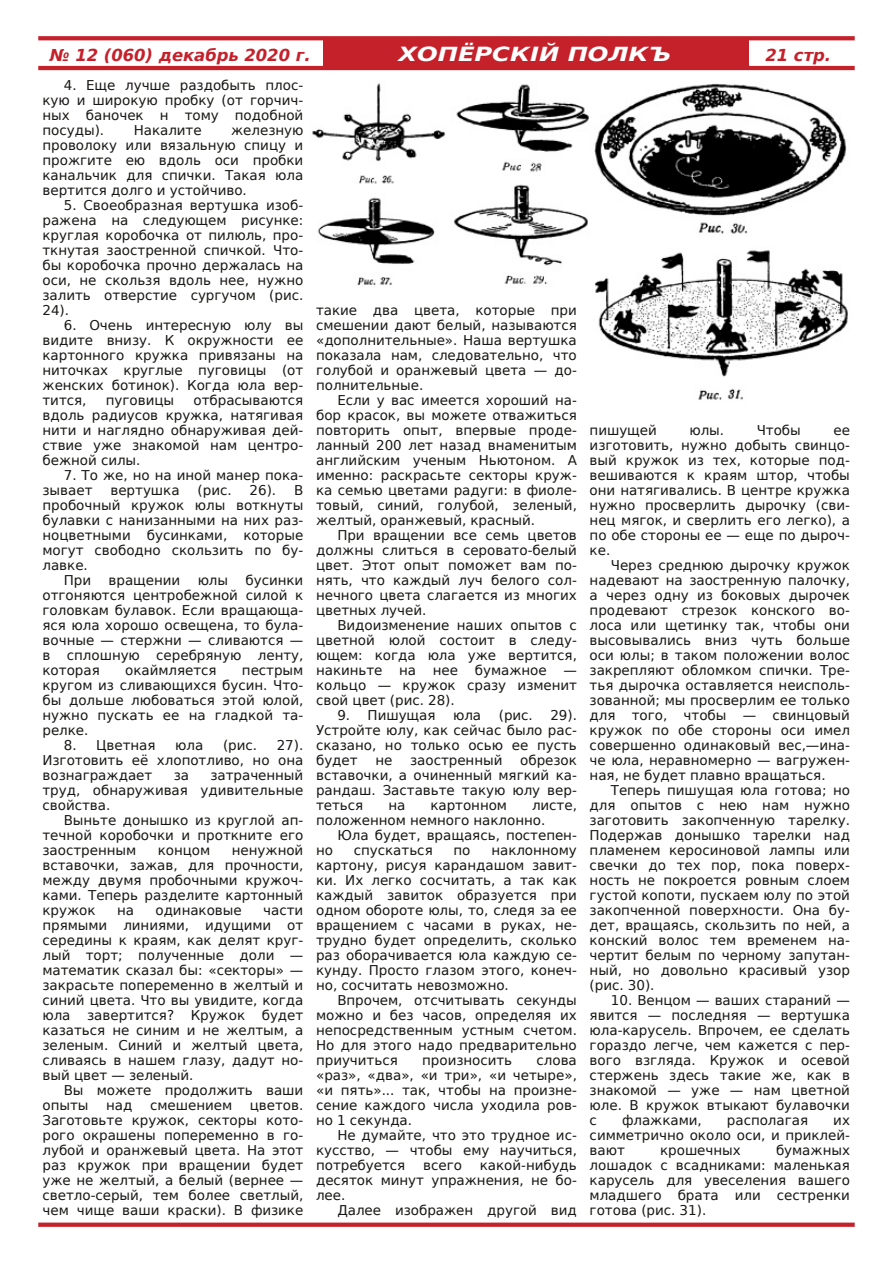
<style>
.page{position:relative;width:893px;height:1263px;background:#fff}
.page>*{position:absolute;margin:0;border:0;box-sizing:border-box;transform-origin:0 0}
.t1{font:italic 700 19.5px "DejaVu Sans";letter-spacing:-.005em;color:#fff;scale:1.25 1}
.t2{font:italic 700 16.5px "DejaVu Sans";letter-spacing:-.005em;color:#c5212b}
.t3{font:13.5px/15px "DejaVu Sans";letter-spacing:-.005em;color:#181715;text-align:justify}
</style>
<div class="page">
<div style="left:323px;top:38px;width:425px;height:30px;background:#c5212b"></div>
<hr style="left:38px;top:66px;width:817px;height:4px;background:#c5212b">
<div style="left:38px;top:1222px;width:817px;height:5px;background:#c5212b"></div>
<svg style="left:38px;top:36px;width:817px;height:4px;fill:#c5212b"></svg>
<img style="left:453px;top:84px;width:136px;height:200px">
<img style="left:312px;top:83px;width:133px;height:202px">
<img style="left:594px;top:83px;width:253px;height:151px">
<img style="left:595px;top:250px;width:253px;height:150px">
<p class="t2" style="left:50px;top:45px;width:262px">№ 12 (060) декабрь 2020 г.</p>
<h1 class="t1" style="left:398px;top:43px;width:220px">ХОПЁРСКIЙ ПОЛКЪ</h1>
<p class="t2" style="left:765px;top:45px;width:67px">21 стр.</p>
<p class="t3" style="left:43px;top:78px;width:262px;text-indent:21px">4. Еще лучше раздобыть плос‐ кую и широкую пробку (от горчич‐ ных баночек н тому подобной посуды).</p>
<p class="t3" style="left:134px;top:123px;width:70px">Накалите</p>
<p class="t3" style="left:43px;top:123px;width:262px;text-indent:189px">железную проволоку или вязальную спицу и прожгите ею вдоль оси пробки канальчик для спички. Такая юла вертится долго и устойчиво.</p>
<p class="t3" style="left:43px;top:198px;width:262px;text-indent:21px">5. Своеобразная вертушка изоб‐ ражена на следующем рисунке: круглая коробочка от пилюль, про‐ ткнутая заостренной спичкой. Что‐ бы коробочка прочно держалась на оси, не скользя вдоль нее, нужно залить отверстие сургучом (рис.<br>24).</p>
<p class="t3" style="left:43px;top:318px;width:262px;text-indent:21px">6. Очень интересную юлу вы видите внизу. К окружности ее картонного кружка привязаны на ниточках круглые пуговицы (от женских ботинок). Когда юла вер‐ тится,</p>
<p class="t3" style="left:316px;top:303px;width:262px">такие два цвета, которые при смешении дают белый, называются «дополнительные». Наша вертушка показала нам, следовательно, что голубой и оранжевый цвета — до‐ полнительные.</p>
<p class="t3" style="left:316px;top:393px;width:262px;text-indent:21px">Если у вас имеется хороший на‐ бор красок, вы можете отважиться повторить опыт, впервые проде‐ ланный 200 лет назад внаменитым английским ученым Ньютоном. А именно: раскрасьте секторы круж‐ ка семью цветами радуги: в фиоле‐ товый, синий, голубой, зеленый, желтый, оранжевый, красный.</p>
<p class="t3" style="left:316px;top:528px;width:262px;text-indent:21px">При вращении все семь цветов должны слиться в серовато-белый цвет. Этот опыт поможет вам по‐ нять, что каждый луч белого сол‐ нечного цвета слагается из многих цветных лучей.</p>
<p class="t3" style="left:316px;top:618px;width:262px;text-indent:21px">Видоизменение наших опытов с цветной юлой состоит в следу‐ ющем: когда юла уже вертится, накиньте на нее бумажное — кольцо — кружок сразу изменит свой цвет (рис. 28).</p>
<p class="t3" style="left:337px;top:708px;width:100px">9. Пишущая</p>
<p class="t3" style="left:453px;top:708px;width:30px">юла</p>
<p class="t3" style="left:499px;top:708px;width:36px">(рис.</p>
<p class="t3" style="left:43px;top:393px;width:262px;text-indent:151px">отбрасываются вдоль радиусов кружка, натягивая нити и наглядно обнаруживая дей‐ ствие уже знакомой нам центро‐ бежной силы.</p>
<p class="t3" style="left:43px;top:468px;width:262px;text-indent:21px">7. То же, но на иной манер пока‐ зывает</p>
<p class="t3" style="left:106px;top:393px;width:70px">пуговицы</p>
<p class="t3" style="left:590px;top:423px;width:69px">пишущей</p>
<p class="t3" style="left:689px;top:423px;width:36px">юлы.</p>
<p class="t3" style="left:757px;top:423px;width:46px">Чтобы</p>
<p class="t3" style="left:590px;top:423px;width:262px;text-indent:244px">ее изготовить, нужно добыть свинцо‐ вый кружок из тех, которые под‐ вешиваются к краям штор, чтобы они натягивались. В центре кружка нужно просверлить дырочку (сви‐ нец мягок, и сверлить его легко), а по обе стороны ее — еще по дыроч‐ ке.</p>
<p class="t3" style="left:590px;top:558px;width:262px;text-indent:21px">Через среднюю дырочку кружок надевают на заостренную палочку, а через одну из боковых дырочек продевают стрезок конского во‐ лоса или щетинку так, чтобы они высовывались вниз чуть больше оси юлы; в таком положении волос закрепляют обломком спички. Тре‐ тья дырочка оставляется неисполь‐ зованной; мы просверлим ее только для того, чтобы — свинцовый кружок по обе стороны оси имел совершенно одинаковый вес,—ина‐ че юла, неравномерно — вагружен‐ ная, не будет плавно вращаться.</p>
<p class="t3" style="left:590px;top:783px;width:262px;text-indent:21px">Теперь пишущая юла готова; но для опытов с нею нам нужно заготовить закопченную тарелку.<br>Подержав донышко тарелки над пламенем керосиновой лампы или свечки до тех пор, пока поверх‐ ность не покроется ровным слоем густой копоти, пускаем юлу по этой закопченной поверхности. Она бу‐ дет, вращаясь, скользить по ней, а конский волос тем временем на‐ чертит белым по черному запутан‐ ный, но довольно красивый узор (рис. 30).</p>
<p class="t3" style="left:590px;top:993px;width:262px;text-indent:21px">10. Венцом — ваших стараний — явится — последняя — вертушка юла-карусель. Впрочем, ее сделать гораздо легче, чем кажется с пер‐ вого взгляда. Кружок и осевой стержень здесь такие же, как в знакомой — уже — нам цветной юле. В кружок втыкают булавочки с</p>
<p class="t3" style="left:110px;top:483px;width:71px">вертушка</p>
<p class="t3" style="left:198px;top:483px;width:36px">(рис.</p>
<p class="t3" style="left:250px;top:483px;width:28px">26).</p>
<p class="t3" style="left:294px;top:483px;width:11px">В</p>
<p class="t3" style="left:43px;top:498px;width:262px">пробочный кружок юлы воткнуты</p>
<p class="t3" style="left:43px;top:513px;width:262px">булавки с нанизанными на них раз‐</p>
<p class="t3" style="left:43px;top:528px;width:262px">ноцветными бусинками, которые</p>
<p class="t3" style="left:43px;top:543px;width:262px">могут свободно скользить по бу‐</p>
<p class="t3" style="left:43px;top:558px;width:47px">лавке.</p>
<p class="t3" style="left:64px;top:573px;width:29px">При</p>
<p class="t3" style="left:109px;top:573px;width:73px">вращении</p>
<p class="t3" style="left:198px;top:573px;width:32px">юлы</p>
<p class="t3" style="left:43px;top:573px;width:262px;text-indent:203px">бусинки отгоняются центробежной силой к головкам булавок. Если вращающа‐ яся юла хорошо освещена, то була‐ вочные — стержни — сливаются — в сплошную серебряную ленту, которая</p>
<p class="t3" style="left:125px;top:663px;width:93px">окаймляется</p>
<p class="t3" style="left:43px;top:663px;width:262px;text-indent:199px">пестрым кругом из сливающихся бусин. Что‐ бы дольше любоваться этой юлой, нужно пускать ее на гладкой та‐ релке.</p>
<p class="t3" style="left:64px;top:738px;width:93px">8. Цветная</p>
<p class="t3" style="left:175px;top:738px;width:30px">юла</p>
<p class="t3" style="left:223px;top:738px;width:36px">(рис.</p>
<p class="t3" style="left:316px;top:708px;width:262px;text-indent:234px">29).<br>Устройте юлу, как сейчас было рас‐ сказано, но только осью ее пусть будет</p>
<p class="t3" style="left:43px;top:738px;width:262px;text-indent:234px">27).<br>Изготовить её хлопотливо, но она вознаграждает</p>
<p class="t3" style="left:316px;top:753px;width:262px;text-indent:204px">обрезок вставочки, а очиненный мягкий ка‐ рандаш. Заставьте такую юлу вер‐ теться</p>
<p class="t3" style="left:375px;top:753px;width:19px">не</p>
<p class="t3" style="left:410px;top:753px;width:94px">заостренный</p>
<p class="t3" style="left:43px;top:768px;width:262px;text-indent:168px">затраченный труд, обнаруживая удивительные свойства.</p>
<p class="t3" style="left:43px;top:813px;width:262px;text-indent:21px">Выньте донышко из круглой ап‐ течной коробочки и проткните его заостренным</p>
<p class="t3" style="left:174px;top:768px;width:17px">за</p>
<p class="t3" style="left:316px;top:798px;width:262px;text-indent:216px">листе, положенном немного наклонно.</p>
<p class="t3" style="left:337px;top:828px;width:241px">Юла будет, вращаясь, постепен‐</p>
<p class="t3" style="left:316px;top:843px;width:18px">но</p>
<p class="t3" style="left:354px;top:843px;width:80px">спускаться</p>
<p class="t3" style="left:454px;top:843px;width:18px">по</p>
<p class="t3" style="left:388px;top:798px;width:18px">на</p>
<p class="t3" style="left:430px;top:798px;width:78px">картонном</p>
<p class="t3" style="left:43px;top:843px;width:262px;text-indent:189px">ненужной вставочки, зажав, для прочности, между двумя пробочными кружоч‐ ками. Теперь разделите картонный кружок</p>
<p class="t3" style="left:158px;top:843px;width:54px">концом</p>
<p class="t3" style="left:316px;top:843px;width:262px;text-indent:175px">наклонному картону, рисуя карандашом завит‐ ки. Их легко сосчитать, а так как каждый завиток образуется при одном обороте юлы, то, следя за ее вращением с часами в руках, не‐ трудно будет определить, сколько раз оборачивается юла каждую се‐ кунду. Просто глазом этого, конеч‐ но, сосчитать невозможно.</p>
<p class="t3" style="left:316px;top:993px;width:262px;text-indent:21px">Впрочем, отсчитывать секунды можно и без часов, определяя их непосредственным устным счетом.<br>Но для этого надо предварительно приучиться</p>
<p class="t3" style="left:43px;top:903px;width:262px;text-indent:221px">части прямыми линиями, идущими от середины к краям, как делят круг‐ лый торт; полученные доли — математик сказал бы: «секторы» — закрасьте попеременно в желтый и синий цвета. Что вы увидите, когда юла завертится? Кружок будет казаться не синим и не желтым, а зеленым. Синий и желтый цвета, сливаясь в нашем глазу, дадут но‐ вый цвет — зеленый.</p>
<p class="t3" style="left:43px;top:1083px;width:262px;text-indent:21px">Вы можете продолжить ваши опыты</p>
<p class="t3" style="left:117px;top:903px;width:18px">на</p>
<p class="t3" style="left:155px;top:903px;width:88px">одинаковые</p>
<p class="t3" style="left:422px;top:1053px;width:92px">произносить</p>
<p class="t3" style="left:316px;top:1053px;width:262px;text-indent:220px">слова «раз», «два», «и три», «и четыре», «и пять»... так, чтобы на произне‐ сение каждого числа уходила ров‐ но 1 секунда.</p>
<p class="t3" style="left:316px;top:1128px;width:262px;text-indent:21px">Не думайте, что это трудное ис‐ кусство, — чтобы ему научиться, потребуется</p>
<p class="t3" style="left:43px;top:1098px;width:262px;text-indent:207px">цветов.<br>Заготовьте кружок, секторы кото‐ рого окрашены попеременно в го‐ лубой и оранжевый цвета. На этот раз кружок при вращении будет уже не желтый, а белый (вернее — светло-серый, тем более светлый, чем чище ваши краски). В физике</p>
<p class="t3" style="left:106px;top:1098px;width:28px">над</p>
<p class="t3" style="left:150px;top:1098px;width:84px">смешением</p>
<p class="t3" style="left:622px;top:1113px;width:81px">флажками,</p>
<p class="t3" style="left:727px;top:1113px;width:83px">располагая</p>
<p class="t3" style="left:590px;top:1113px;width:262px;text-indent:244px">их симметрично около оси, и приклей‐ вают</p>
<p class="t3" style="left:590px;top:1143px;width:262px;text-indent:186px">бумажных лошадок с всадниками: маленькая карусель для увеселения вашего младшего брата или сестренки готова (рис. 31).</p>
<p class="t3" style="left:660px;top:1143px;width:82px">крошечных</p>
<p class="t3" style="left:316px;top:1158px;width:262px;text-indent:164px">какой-нибудь десяток минут упражнения, не бо‐ лее.</p>
<p class="t3" style="left:337px;top:1203px;width:241px">Далее изображен другой вид</p>
<p class="t3" style="left:423px;top:1158px;width:40px">всего</p>
</div>
